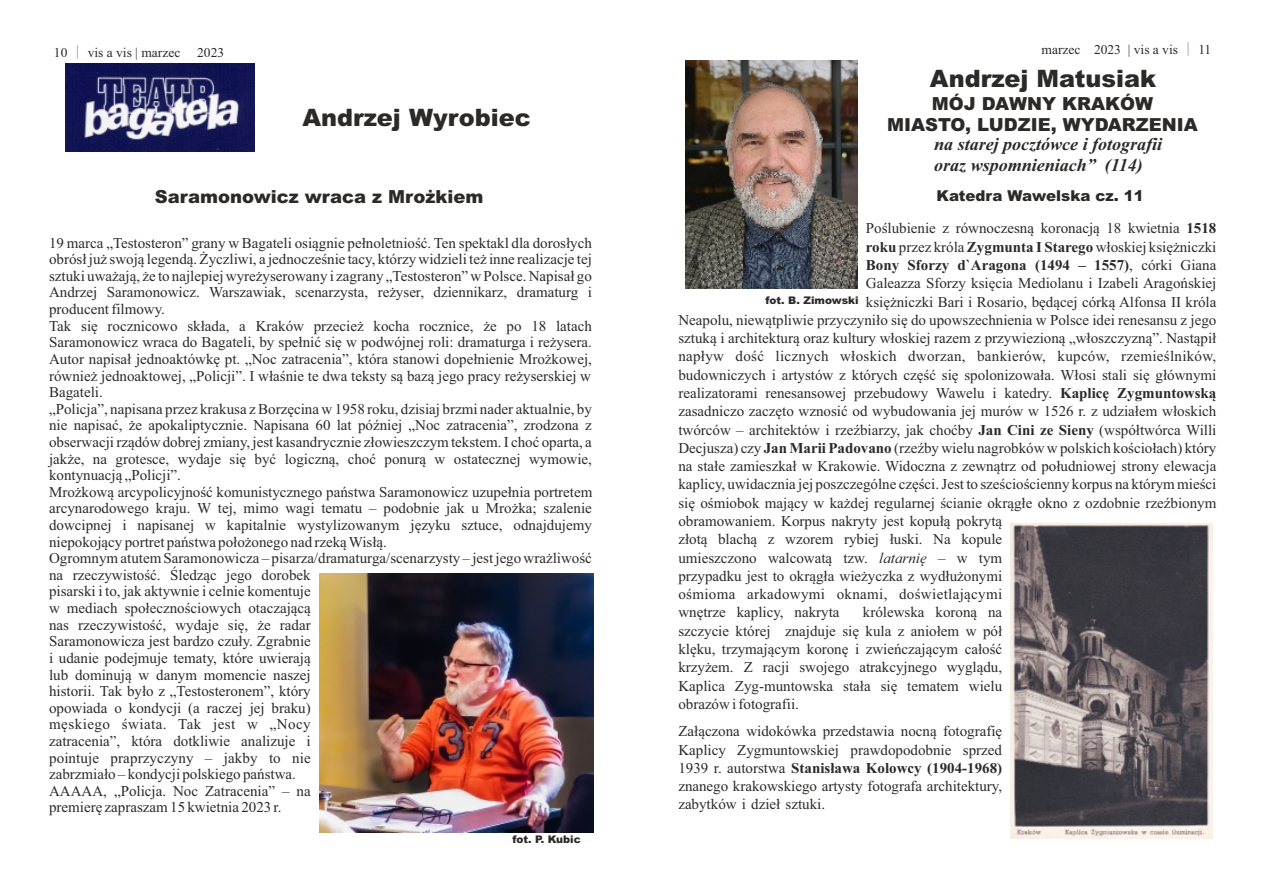
<style>
.page{position:relative;width:1263px;height:893px;background:#fff}
.page>*{position:absolute;margin:0;border:0;box-sizing:border-box;transform-origin:0 0}
.t1{font:900 24px "Arial";color:#2b2a29}
.t2{font:900 18px/20.5px "Arial";color:#2b2a29;text-align:center}
.t3{font:italic 700 18px/20.5px "Times New Roman";color:#2b2a29}
.t4{font:15px/16.6px "Times New Roman";color:#2b2a29;text-align:justify}
.t5{font:15px "Times New Roman";letter-spacing:.02em;color:#2b2a29}
.t6{font:700 15px "Times New Roman";color:#2b2a29}
.t7{font:15px "Times New Roman";letter-spacing:.025em;color:#2b2a29}
.t8{font:900 15px "Arial";color:#2b2a29}
.t9{font:13.5px "Times New Roman";color:#2b2a29}
.t10{font:900 10.5px "Arial";color:#2b2a29}
.s1{font-family:"Adobe Fangsong Std"}
.s2{font-weight:700}
.s3{font-weight:400}
.s4{font-style:italic}
</style>
<div class="page">
<img style="left:319px;top:574px;width:274px;height:258px">
<img style="left:66px;top:63px;width:189px;height:88px">
<img style="left:1011px;top:524px;width:202px;height:314px">
<img style="left:686px;top:60px;width:171px;height:229px">
<p class="t9" style="left:54px;top:47px;width:172px">10 <span class="s1">│</span> vis a vis | marzec 2023</p>
<h1 class="t1" style="left:302px;top:109px;width:230px">Andrzej Wyrobiec</h1>
<p class="t2" style="left:155px;top:188px;width:330px">Saramonowicz wraca z Mrożkiem</p>
<p class="t4" style="left:49px;top:236px;width:545px;text-align:left">19 marca „Testosteron” grany w Bagateli osiągnie pełnoletniość. Ten spektakl dla dorosłych obrósł już swoją legendą. Życzliwi, a jednocześnie tacy, którzy widzieli też inne realizacje tej sztuki uważają, że to najlepiej wyreżyserowany i zagrany „Testosteron” w Polsce. Napisał go Andrzej Saramonowicz. Warszawiak, scenarzysta, reżyser, dziennikarz, dramaturg i producent filmowy.<br>Tak się rocznicowo składa, a Kraków przecież kocha rocznice, że po 18 latach Saramonowicz wraca do Bagateli, by spełnić się w podwójnej roli: dramaturga i reżysera.<br>Autor napisał jednoaktówkę pt. „Noc zatracenia”, która stanowi dopełnienie Mrożkowej, również jednoaktowej, „Policji”. I właśnie te dwa teksty są bazą jego pracy reżyserskiej w Bagateli.<br>„Policja”, napisana przez krakusa z Borzęcina w 1958 roku, dzisiaj brzmi nader aktualnie, by nie napisać, że apokaliptycznie. Napisana 60 lat później „Noc zatracenia”, zrodzona z obserwacji rządów dobrej zmiany, jest kasandrycznie złowieszczym tekstem. I choć oparta, a jakże, na grotesce, wydaje się być logiczną, choć ponurą w ostatecznej wymowie, kontynuacją „Policji”.<br>Mrożkową arcypolicyjność komunistycznego państwa Saramonowicz uzupełnia portretem arcynarodowego kraju. W tej, mimo wagi tematu – podobnie jak u Mrożka; szalenie dowcipnej i napisanej w kapitalnie wystylizowanym języku sztuce, odnajdujemy niepokojący portret państwa położonego nad rzeką Wisłą.<br>Ogromnym atutem Saramonowicza – pisarza/dramaturga/scenarzysty – jest jego wrażliwość na rzeczywistość. Śledząc jego dorobek<br>pisarski i to, jak aktywnie i celnie komentuje<br>w mediach społecznościowych otaczającą<br>nas rzeczywistość, wydaje się, że radar<br>Saramonowicza jest bardzo czuły. Zgrabnie<br>i udanie podejmuje tematy, które uwierają<br>lub dominują w danym momencie naszej<br>historii. Tak było z „Testosteronem”, który<br>opowiada o kondycji (a raczej jej braku)<br>męskiego świata. Tak jest w „Nocy<br>zatracenia”, która dotkliwie analizuje i<br>pointuje praprzyczyny – jakby to nie<br>zabrzmiało – kondycji polskiego państwa.<br>AAAAA, „Policja. Noc Zatracenia” – na<br>premierę zapraszam 15 kwietnia 2023 r.</p>
<p class="t10" style="left:512px;top:836px;width:70px">fot. P. Kubic</p>
<p class="t9" style="left:1041px;top:45px;width:171px">marzec 2023 | vis a vis <span class="s1">│</span> 11</p>
<h1 class="t1" style="left:930px;top:70px;width:228px">Andrzej Matusiak</h1>
<p class="t2" style="left:887px;top:96px;width:312px">MÓJ DAWNY KRAKÓW<br>MIASTO, LUDZIE, WYDARZENIA</p>
<p class="t3" style="left:934px;top:135px;width:230px">na starej pocztówce i fotografii oraz wspomnieniach” (114)</p>
<p class="t8" style="left:936px;top:190px;width:209px">Katedra Wawelska cz. 11</p>
<p class="t4" style="left:866px;top:221px;width:352px">Poślubienie z równoczesną koronacją 18 kwietnia <span class="s2">1518</span></p>
<p class="t4" style="left:866px;top:240px;width:352px"><span class="s2">roku</span> przez króla <span class="s2">Zygmunta I Starego</span> włoskiej księżniczki</p>
<p class="t6" style="left:866px;top:260px;width:352px">Bony Sforzy d`Aragona (1494 – 1557)<span class="s3">, córki Giana</span></p>
<p class="t4" style="left:866px;top:276px;width:352px">Galeazza Sforzy księcia Mediolanu i Izabeli Aragońskiej</p>
<p class="t4" style="left:866px;top:295px;width:352px">księżniczki Bari i Rosario, będącej córką Alfonsa II króla</p>
<p class="t4" style="left:678px;top:313px;width:539px">Neapolu, niewątpliwie przyczyniło się do upowszechnienia w Polsce idei renesansu z jego</p>
<p class="t4" style="left:678px;top:331px;width:539px">sztuką i architekturą oraz kultury włoskiej razem z przywiezioną „włoszczyzną”. Nastąpił</p>
<p class="t5" style="left:678px;top:351px;width:539px">napływ dość licznych włoskich dworzan, bankierów, kupców, rzemieślników,</p>
<p class="t4" style="left:678px;top:368px;width:539px">budowniczych i artystów z których część się spolonizowała. Włosi stali się głównymi</p>
<p class="t4" style="left:678px;top:386px;width:539px">realizatorami renesansowej przebudowy Wawelu i katedry. <span class="s2">Kaplicę Zygmuntowską</span></p>
<p class="t4" style="left:678px;top:404px;width:539px">zasadniczo zaczęto wznosić od wybudowania jej murów w 1526 r. z udziałem włoskich</p>
<p class="t4" style="left:678px;top:423px;width:539px">twórców – architektów i rzeźbiarzy, jak choćby <span class="s2">Jan Cini ze Sieny</span> (współtwórca Willi</p>
<p class="t4" style="left:678px;top:441px;width:539px">Decjusza) czy <span class="s2">Jan Marii Padovano</span> (rzeźby wielu nagrobków w polskich kościołach) który</p>
<p class="t4" style="left:678px;top:459px;width:539px">na stałe zamieszkał w Krakowie. Widoczna z zewnątrz od południowej strony elewacja</p>
<p class="t4" style="left:678px;top:477px;width:539px">kaplicy, uwidacznia jej poszczególne części. Jest to sześciościenny korpus na którym mieści</p>
<p class="t4" style="left:678px;top:496px;width:539px">się ośmiobok mający w każdej regularnej ścianie okrągłe okno z ozdobnie rzeźbionym</p>
<p class="t4" style="left:678px;top:514px;width:325px">obramowaniem. Korpus nakryty jest kopułą pokrytą</p>
<p class="t4" style="left:678px;top:532px;width:325px">złotą blachą z wzorem rybiej łuski. Na kopule</p>
<p class="t4" style="left:678px;top:551px;width:325px">umieszczono walcowatą tzw. <span class="s4">latarnię</span> – w tym</p>
<p class="t4" style="left:678px;top:569px;width:325px">przypadku jest to okrągła wieżyczka z wydłużonymi</p>
<p class="t7" style="left:678px;top:589px;width:325px">ośmioma arkadowymi oknami, doświetlającymi</p>
<p class="t4" style="left:678px;top:605px;width:163px">wnętrze kaplicy, nakryta</p>
<p class="t10" style="left:766px;top:296px;width:95px">fot. B. Zimowski</p>
<p class="t4" style="left:678px;top:605px;width:325px;line-height:18.3px;text-indent:185px">królewska koroną na szczycie której znajduje się kula z aniołem w pół klęku, trzymającym koronę i zwieńczającym całość krzyżem. Z racji swojego atrakcyjnego wyglądu, Kaplica Zyg-muntowska stała się tematem wielu obrazów i fotografii.</p>
<p class="t4" style="left:678px;top:723px;width:325px;line-height:18.3px">Załączona widokówka przedstawia nocną fotografię Kaplicy Zygmuntowskiej prawdopodobnie sprzed 1939 r. autorstwa <span class="s2">Stanisława Kolowcy (1904-1968) </span>znanego krakowskiego artysty fotografa architektury, zabytków i dzieł sztuki.</p>
</div>
